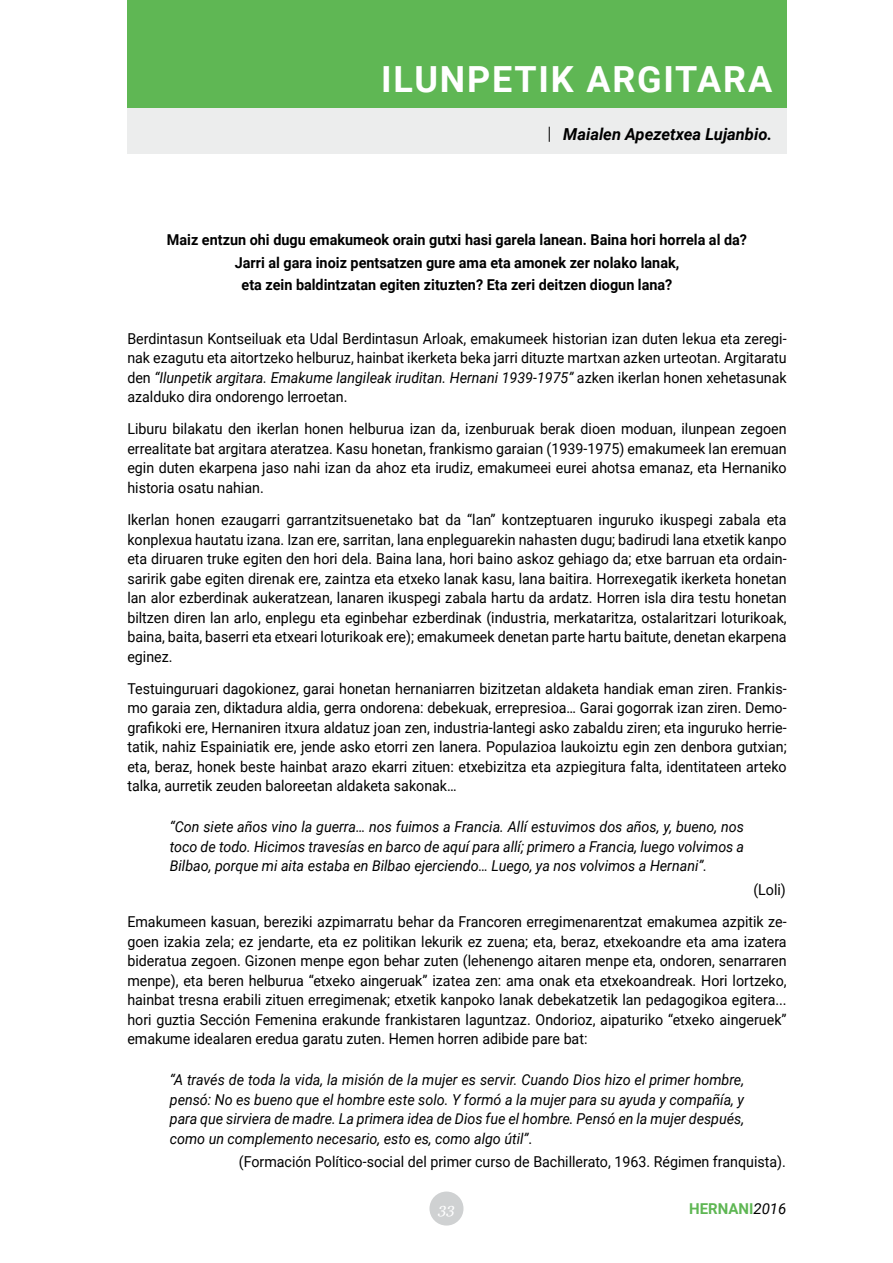
<style>
.page{position:relative;width:893px;height:1263px;background:#fff}
.page>*{position:absolute;margin:0;border:0;box-sizing:border-box;transform-origin:0 0}
.t1{font:700 36px "Roboto";letter-spacing:.05em;color:#fff}
.t2{font:italic 700 16.5px "Roboto";color:#000}
.t3{font:15px/19.5px "Roboto";color:#000;text-align:justify;scale:.95 1}
.t4{font:italic 15px/19.5px "Roboto";color:#000;text-align:justify;scale:.95 1}
.t5{font:700 15px/22.5px "Roboto";color:#000;text-align:center;scale:.96 1}
.t6{font:700 15px "Roboto";color:#5fb754}
.t7{font:italic 15px "Georgia";color:#fff}
.s1{font-style:italic}
.s2{font-style:normal}
.s3{font-weight:400;font-style:italic;color:#000}
</style>
<div class="page">
<div style="left:429px;top:1191px;width:34px;height:34px;background:#cfd1d2;border-radius:50%"></div>
<div style="left:127px;top:0;width:660px;height:108px;background:#5fb754"></div>
<div style="left:127px;top:108px;width:660px;height:45px;background:#eceded"></div>
<svg style="left:549px;top:127px;width:1px;height:15px"></svg>
<h1 class="t1" style="left:381px;top:54px;width:392px">ILUNPETIK ARGITARA</h1>
<p class="t2" style="left:563px;top:122px;width:210px">Maialen Apezetxea Lujanbio.</p>
<p class="t5" style="left:167px;top:228px;width:606px">Maiz entzun ohi dugu emakumeok orain gutxi hasi garela lanean. Baina hori horrela al da?<br>Jarri al gara inoiz pentsatzen gure ama eta amonek zer nolako lanak,<br>eta zein baldintzatan egiten zituzten? Eta zeri deitzen diogun lana?</p>
<p class="t3" style="left:127px;top:328px;width:695px">Berdintasun Kontseiluak eta Udal Berdintasun Arloak, emakumeek historian izan duten lekua eta zeregi&shy;nak ezagutu eta aitortzeko helburuz, hainbat ikerketa beka jarri dituzte martxan azken urteotan. Argitaratu den <span class="s1">“Ilunpetik argitara. Emakume langileak iruditan. Hernani 1939-1975”</span> azken ikerlan honen xehetasunak azalduko dira ondorengo lerroetan.</p>
<p class="t3" style="left:127px;top:419px;width:695px">Liburu bilakatu den ikerlan honen helburua izan da, izenburuak berak dioen moduan, ilunpean zegoen errealitate bat argitara ateratzea. Kasu honetan, frankismo garaian (1939-1975) emakumeek lan eremuan egin duten ekarpena jaso nahi izan da ahoz eta irudiz, emakumeei eurei ahotsa emanaz, eta Hernaniko historia osatu nahian.</p>
<p class="t3" style="left:127px;top:509px;width:696px">Ikerlan honen ezaugarri garrantzitsuenetako bat da “lan” kontzeptuaren inguruko ikuspegi zabala eta konplexua hautatu izana. Izan ere, sarritan, lana enpleguarekin nahasten dugu; badirudi lana etxetik kanpo eta diruaren truke egiten den hori dela. Baina lana, hori baino askoz gehiago da; etxe barruan eta ordain&shy;saririk gabe egiten direnak ere, zaintza eta etxeko lanak kasu, lana baitira. Horrexegatik ikerketa honetan lan alor ezberdinak aukeratzean, lanaren ikuspegi zabala hartu da ardatz. Horren isla dira testu honetan biltzen diren lan arlo, enplegu eta eginbehar ezberdinak (industria, merkataritza, ostalaritzari loturikoak, baina, baita, baserri eta etxeari loturikoak ere); emakumeek denetan parte hartu baitute, denetan ekarpena eginez.</p>
<p class="t3" style="left:127px;top:678px;width:695px">Testuinguruari dagokionez, garai honetan hernaniarren bizitzetan aldaketa handiak eman ziren. Frankis&shy;mo garaia zen, diktadura aldia, gerra ondorena: debekuak, errepresioa… Garai gogorrak izan ziren. Demo&shy;grafikoki ere, Hernaniren itxura aldatuz joan zen, industria-lantegi asko zabaldu ziren; eta inguruko herrie&shy;tatik, nahiz Espainiatik ere, jende asko etorri zen lanera. Populazioa laukoiztu egin zen denbora gutxian; eta, beraz, honek beste hainbat arazo ekarri zituen: etxebizitza eta azpiegitura falta, identitateen arteko talka, aurretik zeuden baloreetan aldaketa sakonak…</p>
<p class="t4" style="left:170px;top:816px;width:606px">“Con siete años vino la guerra… nos fuimos a Francia. Allí estuvimos dos años, y, bueno, nos toco de todo. Hicimos travesías en barco de aquí para allí; primero a Francia, luego volvimos a Bilbao, porque mi aita estaba en Bilbao ejerciendo… Luego, ya nos volvimos a Hernani”.</p>
<p class="t3" style="left:127px;top:873px;width:695px;line-height:32.2px;text-align:right">(Loli)<br>Emakumeen kasuan, bereziki azpimarratu behar da Francoren erregimenarentzat emakumea azpitik ze-</p>
<p class="t3" style="left:127px;top:931px;width:695px">goen izakia zela; ez jendarte, eta ez politikan lekurik ez zuena; eta, beraz, etxekoandre eta ama izatera bideratua zegoen. Gizonen menpe egon behar zuten (lehenengo aitaren menpe eta, ondoren, senarraren menpe), eta beren helburua “etxeko aingeruak” izatea zen: ama onak eta etxekoandreak. Hori lortzeko, hainbat tresna erabili zituen erregimenak; etxetik kanpoko lanak debekatzetik lan pedagogikoa egitera... hori guztia Sección Femenina erakunde frankistaren laguntzaz. Ondorioz, aipaturiko “etxeko aingeruek” emakume idealaren eredua garatu zuten. Hemen horren adibide pare bat:</p>
<p class="t4" style="left:170px;top:1069px;width:606px">“A través de toda la vida, la misión de la mujer es servir. Cuando Dios hizo el primer hombre, pensó: No es bueno que el hombre este solo. Y formó a la mujer para su ayuda y compañía, y para que sirviera de madre. La primera idea de Dios fue el hombre. Pensó en la mujer después, como un complemento necesario, esto es, como algo útil”<span class="s2">.</span></p>
<p class="t3" style="left:239px;top:1151px;width:577px">(Formación Político-social del primer curso de Bachillerato, 1963. Régimen franquista).</p>
<p class="t7" style="left:438px;top:1198px;width:18px">33</p>
<p class="t6" style="left:689px;top:1198px;width:99px">HERNANI<span class="s3">2016</span></p>
</div>
